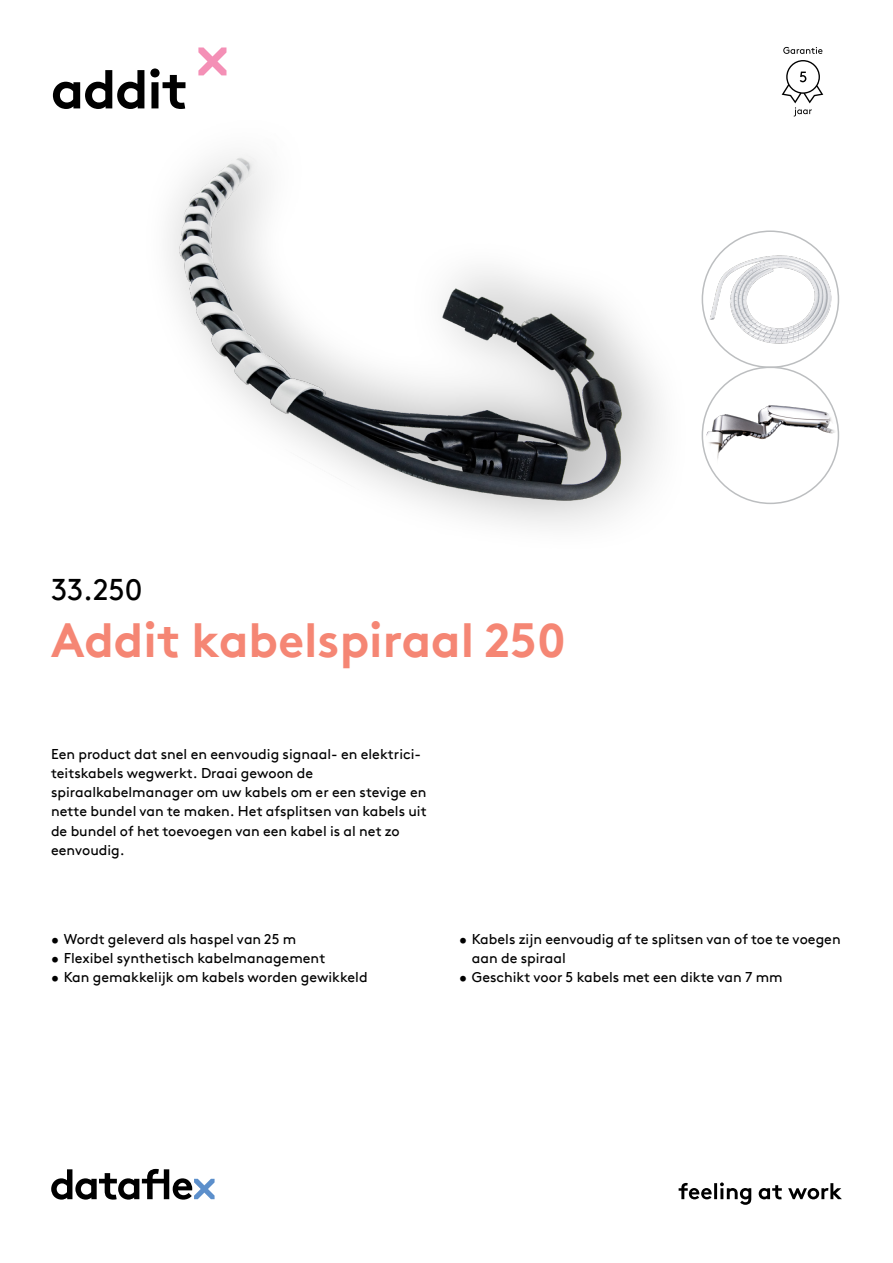
<style>
.page{position:relative;width:893px;height:1263px;background:#fff}
.page>*{position:absolute;margin:0;border:0;box-sizing:border-box;transform-origin:0 0}
.hoofdstuk{font:700 54px "Brown Pro TT";letter-spacing:-.02em;color:#000}
.productnaam{font:700 48px "Brown Pro TT";color:#f58674}
.productnummer{font:30px "Brown Pro TT";color:#000}
.omschrijving{font:14.25px/19.2px "Brown Pro TT";color:#000}
</style>
<div class="page">
<svg style="left:51px;top:1169px;width:164px;height:30px"></svg>
<svg style="left:679px;top:1182px;width:163px;height:23px"></svg>
<svg style="left:198px;top:47px;width:28px;height:28px"></svg>
<img style="left:702px;top:250px;width:136px;height:98px">
<img style="left:702px;top:404px;width:136px;height:63px">
<img style="left:168px;top:154px;width:473px;height:372px">
<svg style="left:783px;top:47px;width:39px;height:7px"></svg>
<svg style="left:782px;top:60px;width:41px;height:56px"></svg>
<p class="hoofdstuk" style="left:51px;top:46px;width:139px">addit</p>
<p class="productnummer" style="left:51px;top:566px;width:93px">33.250</p>
<p class="productnaam" style="left:51px;top:601px;width:516px">Addit kabelspiraal 250</p>
<p class="omschrijving" style="left:51px;top:743px;width:377px">Een product dat snel en eenvoudig signaal- en elektrici&shy;teitskabels wegwerkt. Draai gewoon de spiraalkabelmanager om uw kabels om er een stevige en nette bundel van te maken. Het afsplitsen van kabels uit de bundel of het toevoegen van een kabel is al net zo eenvoudig.</p>
<p class="omschrijving" style="left:51px;top:928px;width:247px">• Wordt geleverd als haspel van 25 m</p>
<p class="omschrijving" style="left:51px;top:947px;width:276px">• Flexibel synthetisch kabelmanagement</p>
<p class="omschrijving" style="left:51px;top:966px;width:318px">• Kan gemakkelijk om kabels worden gewikkeld</p>
<p class="omschrijving" style="left:472px;top:928px;width:370px;text-indent:-13px">• Kabels zijn eenvoudig af te splitsen van of toe te voegen aan de spiraal</p>
<p class="omschrijving" style="left:459px;top:966px;width:325px">• Geschikt voor 5 kabels met een dikte van 7 mm</p>
</div>
